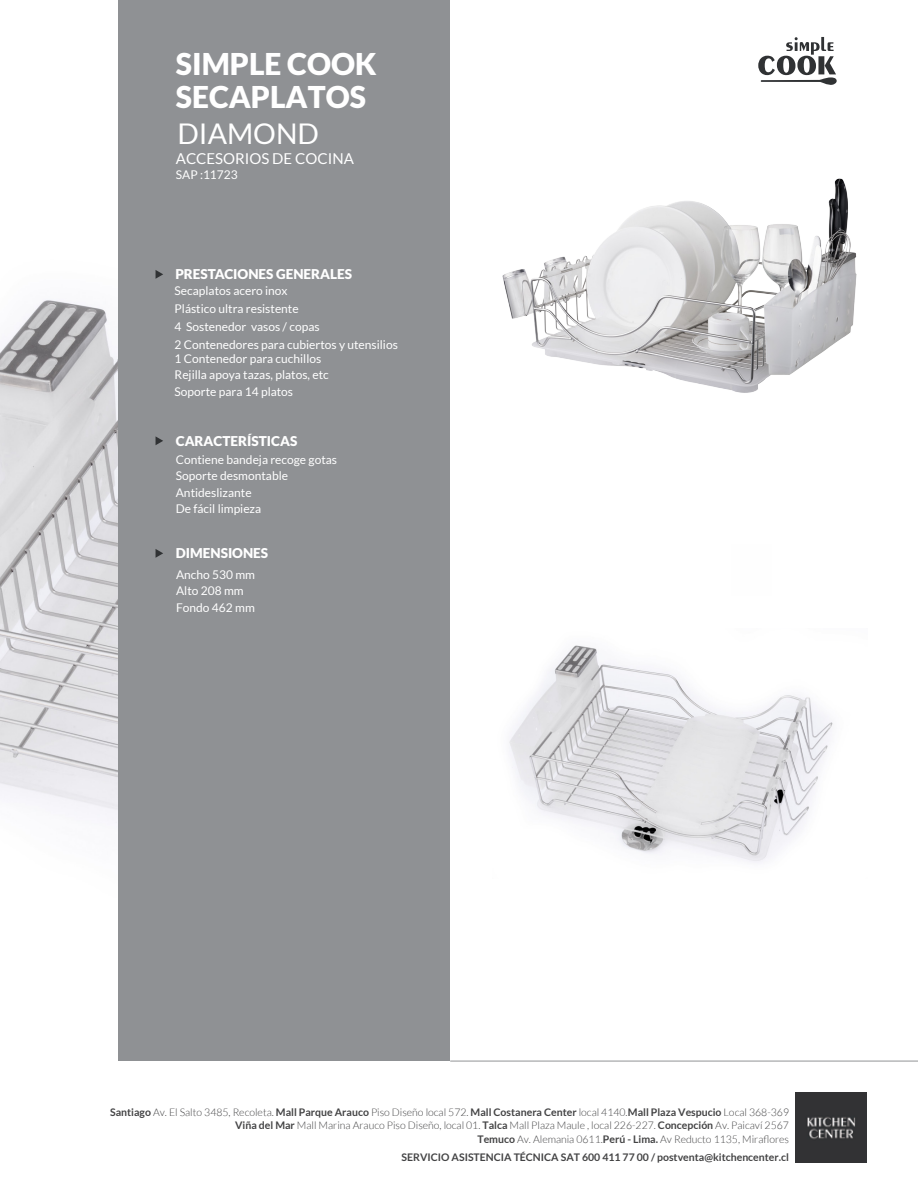
<style>
.page{position:relative;width:918px;height:1188px;background:#fff}
.page>*{position:absolute;margin:0;border:0;box-sizing:border-box;transform-origin:0 0}
.t1{font:900 30px/33.2px "Lato";color:#fff}
.t2{font:28.5px "Lato";color:#fff}
.t3{font:15px "Lato";color:#fff}
.t4{font:900 13.5px "Lato";color:#fff}
.t5{font:12px/16.5px "Lato";color:#fff}
.t6{font:300 10.5px/13.5px "Lato";color:#434344;text-align:right}
.t7{font:700 10.5px "Lato";color:#434344}
.s1{font-weight:700}
</style>
<div class="page">
<img style="left:0;top:250px;width:119px;height:720px">
<div style="left:119px;top:0;width:331px;height:1063px;background:#8f9194"></div>
<svg style="left:156px;top:270px;width:7px;height:9px"></svg>
<svg style="left:156px;top:437px;width:7px;height:8px"></svg>
<svg style="left:156px;top:549px;width:7px;height:9px"></svg>
<div style="left:0;top:1061px;width:918px;height:127px;background:#fff"></div>
<img style="left:795px;top:1092px;width:71px;height:71px">
<hr style="left:450px;top:1061px;width:468px;height:1px;background:#929496">
<svg style="left:758px;top:37px;width:79px;height:48px"></svg>
<img style="left:509px;top:645px;width:324px;height:218px">
<img style="left:502px;top:178px;width:355px;height:215px">
<h1 class="t1" style="left:176px;top:47px;width:202px">SIMPLE COOK<br>SECAPLATOS</h1>
<h2 class="t2" style="left:178px;top:118px;width:143px">DIAMOND</h2>
<p class="t3" style="left:176px;top:150px;width:180px">ACCESORIOS DE COCINA</p>
<p class="t5" style="left:176px;top:166px;width:63px">SAP :11723</p>
<p class="t4" style="left:175px;top:266px;width:178px">PRESTACIONES GENERALES</p>
<p class="t5" style="left:175px;top:282px;width:115px">Secaplatos acero inox</p>
<p class="t5" style="left:175px;top:300px;width:225px;line-height:18px">Plástico ultra resistente<br>4 Sostenedor vasos / copas<br>2 Contenedores para cubiertos y utensilios</p>
<p class="t5" style="left:175px;top:351px;width:156px;line-height:16px">1 Contenedor para cuchillos<br>Rejilla apoya tazas, platos, etc<br>Soporte para 14 platos</p>
<p class="t4" style="left:176px;top:433px;width:123px">CARACTERÍSTICAS</p>
<p class="t5" style="left:176px;top:451px;width:163px">Contiene bandeja recoge gotas<br>Soporte desmontable<br>Antideslizante<br>De fácil limpieza</p>
<p class="t4" style="left:176px;top:545px;width:94px">DIMENSIONES</p>
<p class="t5" style="left:176px;top:566px;width:81px">Ancho 530 mm<br>Alto 208 mm<br>Fondo 462 mm</p>
<p class="t6" style="left:110px;top:1105px;width:681px"><span class="s1">Santiago</span> Av. El Salto 3485, Recoleta. <span class="s1">Mall Parque Arauco</span> Piso Diseño local 572. <span class="s1">Mall Costanera Center</span> local 4140.<span class="s1">Mall Plaza Vespucio</span> Local 368-369<br><span class="s1">Viña del Mar</span> Mall Marina Arauco Piso Diseño, local 01. <span class="s1">Talca</span> Mall Plaza Maule , local 226-227. <span class="s1">Concepción</span> Av. Paicaví 2567<br><span class="s1">Temuco</span> Av. Alemania 0611.<span class="s1">Perú - Lima.</span> Av Reducto 1135, Miraflores</p>
<p class="t7" style="left:402px;top:1151px;width:389px">SERVICIO ASISTENCIA TÉCNICA SAT 600 411 77 00 / postventa@kitchencenter.cl</p>
</div>
